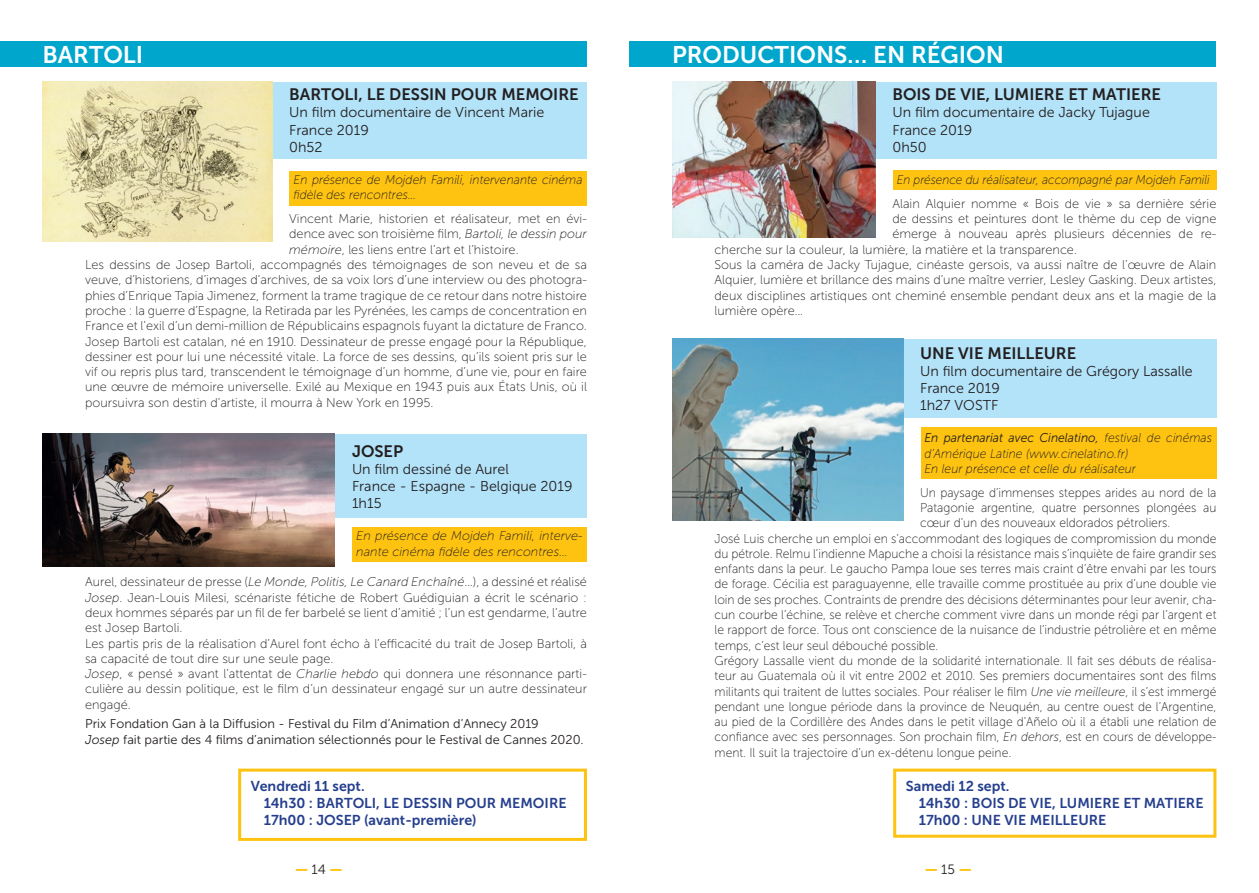
<style>
.page{position:relative;width:1259px;height:893px;background:#fff}
.page>*{position:absolute;margin:0;border:0;box-sizing:border-box;transform-origin:0 0}
.t1{font:24px "Museo Sans 700";color:#fff}
.t2{font:16.5px "Museo Sans 700";color:#231f20}
.t3{font:14.25px/17.1px "Museo Sans 300";color:#231f20}
.t4{font:14.25px/17.1px "Museo Sans 700";color:#253f8e}
.t5{font:14.25px "Museo Sans 900";color:#fec210}
.t6{font:12.75px/15.3px "Museo Sans 100";color:#231f20}
.t7{font:12.75px "Museo Sans 100";color:#231f20;scale:.95 1}
.t8{font:12.75px/15.3px "Museo Sans 300";color:#231f20}
.t9{font:italic 12.75px/15.3px "Museo Sans 100";color:#231f20;scale:.95 1}
.t10{font:italic 12.75px/15.3px "Museo Sans 100";color:#231f20}
.t11{font:italic 12.75px "Museo Sans 100";color:#231f20;scale:.93 1}
.t12{font:italic 12.75px "Museo Sans 300";color:#231f20;scale:.95 1}
.s1{font-style:italic}
.s2{font-family:"Museo Sans 100"}
.s3{font-family:"Museo Sans 300";font-size:13.5px;color:#231f20}
</style>
<div class="page">
<div style="left:893px;top:170px;width:323px;height:19px;background:#fec210"></div>
<div style="left:921px;top:428px;width:295px;height:51px;background:#fec210"></div>
<div style="left:352px;top:527px;width:235px;height:34px;background:#fec210"></div>
<div style="left:289px;top:171px;width:298px;height:34px;background:#fec210"></div>
<div style="left:271px;top:82px;width:316px;height:76px;background:#b3e3f9"></div>
<div style="left:853px;top:82px;width:363px;height:76px;background:#b3e3f9"></div>
<div style="left:900px;top:339px;width:316px;height:78px;background:#b3e3f9"></div>
<div style="left:271px;top:434px;width:316px;height:84px;background:#b3e3f9"></div>
<div style="left:0;top:41px;width:587px;height:26px;background:#00a6cc"></div>
<div style="left:629px;top:41px;width:587px;height:26px;background:#00a6cc"></div>
<img style="left:43px;top:82px;width:229px;height:160px">
<img style="left:43px;top:434px;width:292px;height:132px">
<div style="left:238px;top:769px;width:349px;height:72px;border:3px solid #fec210"></div>
<div style="left:893px;top:769px;width:323px;height:69px;border:3px solid #fec210"></div>
<img style="left:672px;top:82px;width:203px;height:155px">
<img style="left:672px;top:339px;width:231px;height:182px">
<h1 class="t1" style="left:43px;top:41px;width:102px">BARTOLI</h1>
<p class="t2" style="left:289px;top:85px;width:291px">BARTOLI, LE DESSIN POUR MEMOIRE</p>
<p class="t3" style="left:289px;top:104px;width:257px">Un film documentaire de Vincent Marie<br>France 2019<br>0h52</p>
<p class="t9" style="left:293px;top:172px;width:306px">En présence de Mojdeh Famili, intervenante cinéma fidèle des rencontres…</p>
<p class="t6" style="left:289px;top:211px;width:299px">Vincent Marie, historien et réalisateur, met en évi-</p>
<p class="t6" style="left:289px;top:227px;width:299px">dence avec son troisième film, <span class="s1">Bartoli, le dessin pour</span></p>
<p class="t6" style="left:289px;top:242px;width:231px"><span class="s1">mémoire</span>, les liens entre l’art et l’histoire.</p>
<p class="t6" style="left:85px;top:257px;width:503px">Les dessins de Josep Bartoli, accompagnés des témoignages de son neveu et de sa</p>
<p class="t6" style="left:85px;top:272px;width:503px">veuve, d’historiens, d’images d’archives, de sa voix lors d’une interview ou des photogra-</p>
<p class="t6" style="left:85px;top:288px;width:503px">phies d’Enrique Tapia Jimenez, forment la trame tragique de ce retour dans notre histoire</p>
<p class="t6" style="left:85px;top:303px;width:503px">proche : la guerre d’Espagne, la Retirada par les Pyrénées, les camps de concentration en</p>
<p class="t6" style="left:85px;top:318px;width:503px">France et l’exil d’un demi-million de Républicains espagnols fuyant la dictature de Franco.</p>
<p class="t6" style="left:85px;top:334px;width:503px">Josep Bartoli est catalan, né en 1910. Dessinateur de presse engagé pour la République,</p>
<p class="t6" style="left:85px;top:349px;width:503px">dessiner est pour lui une nécessité vitale. La force de ses dessins, qu’ils soient pris sur le</p>
<p class="t6" style="left:85px;top:364px;width:503px">vif ou repris plus tard, transcendent le témoignage d’un homme, d’une vie, pour en faire</p>
<p class="t6" style="left:85px;top:380px;width:503px">une œuvre de mémoire universelle. Exilé au Mexique en 1943 puis aux États Unis, où il</p>
<p class="t6" style="left:85px;top:395px;width:350px">poursuivra son destin d’artiste, il mourra à New York en 1995.</p>
<p class="t2" style="left:352px;top:442px;width:53px">JOSEP</p>
<p class="t3" style="left:352px;top:460px;width:222px">Un film dessiné de Aurel<br>France - Espagne - Belgique 2019<br>1h15</p>
<p class="t10" style="left:356px;top:529px;width:228px">En présence de Mojdeh Famili, interve&shy;nante cinéma fidèle des rencontres…</p>
<p class="t6" style="left:85px;top:574px;width:503px">Aurel, dessinateur de presse (<span class="s1">Le Monde, Politis, Le Canard Enchaîné</span>…), a dessiné et réalisé <span class="s1">Josep</span>. Jean-Louis Milesi, scénariste fétiche de Robert Guédiguian a écrit le scénario : deux hommes séparés par un fil de fer barbelé se lient d’amitié ; l’un est gendarme, l’autre est Josep Bartoli.<br>Les partis pris de la réalisation d’Aurel font écho à l’efficacité du trait de Josep Bartoli, à sa capacité de tout dire sur une seule page.<br><span class="s1">Josep</span>, « pensé » avant l’attentat de <span class="s1">Charlie hebdo</span> qui donnera une résonnance parti&shy;culière au dessin politique, est le film d’un dessinateur engagé sur un autre dessinateur engagé.</p>
<p class="t8" style="left:85px;top:716px;width:500px">Prix Fondation Gan à la Diffusion - Festival du Film d’Animation d’Annecy 2019<br><span class="s1">Josep</span> fait partie des 4 films d’animation sélectionnés pour le Festival de Cannes 2020.</p>
<p class="t4" style="left:264px;top:777px;width:304px;text-indent:-13px">Vendredi 11 sept.<br>14h30 : BARTOLI, LE DESSIN POUR MEMOIRE<br>17h00 : JOSEP (avant-première)</p>
<h1 class="t1" style="left:672px;top:41px;width:333px">PRODUCTIONS… EN RÉGION</h1>
<p class="t2" style="left:892px;top:85px;width:270px">BOIS DE VIE, LUMIERE ET MATIERE</p>
<p class="t3" style="left:892px;top:104px;width:259px">Un film documentaire de Jacky Tujague<br>France 2019<br>0h50</p>
<p class="t11" style="left:896px;top:173px;width:338px">En présence du réalisateur, accompagné par Mojdeh Famili</p>
<p class="t6" style="left:892px;top:196px;width:325px">Alain Alquier nomme « Bois de vie » sa dernière série</p>
<p class="t6" style="left:892px;top:211px;width:325px">de dessins et peintures dont le thème du cep de vigne</p>
<p class="t6" style="left:892px;top:227px;width:325px">émerge à nouveau après plusieurs décennies de re-</p>
<p class="t6" style="left:714px;top:242px;width:364px">cherche sur la couleur, la lumière, la matière et la transparence.</p>
<p class="t6" style="left:714px;top:257px;width:503px">Sous la caméra de Jacky Tujague, cinéaste gersois, va aussi naître de l’œuvre de Alain</p>
<p class="t6" style="left:714px;top:272px;width:503px">Alquier, lumière et brillance des mains d’une maître verrier, Lesley Gasking. Deux artistes,</p>
<p class="t6" style="left:714px;top:288px;width:503px">deux disciplines artistiques ont cheminé ensemble pendant deux ans et la magie de la</p>
<p class="t6" style="left:714px;top:303px;width:90px">lumière opère…</p>
<p class="t2" style="left:920px;top:344px;width:158px">UNE VIE MEILLEURE</p>
<p class="t3" style="left:920px;top:362px;width:274px">Un film documentaire de Grégory Lassalle<br>France 2019<br>1h27 VOSTF</p>
<p class="t12" style="left:924px;top:431px;width:304px">En partenariat avec Cinelatino, <span class="s2">festival de cinémas</span></p>
<p class="t9" style="left:924px;top:446px;width:224px">d’Amérique Latine (www.cinelatino.fr)<br>En leur présence et celle du réalisateur</p>
<p class="t7" style="left:920px;top:485px;width:313px">Un paysage d’immenses steppes arides au nord de la</p>
<p class="t7" style="left:920px;top:501px;width:313px">Patagonie argentine, quatre personnes plongées au</p>
<p class="t7" style="left:920px;top:516px;width:265px">cœur d’un des nouveaux eldorados pétroliers.</p>
<p class="t7" style="left:714px;top:531px;width:530px">José Luis cherche un emploi en s’accommodant des logiques de compromission du monde</p>
<p class="t7" style="left:714px;top:547px;width:530px">du pétrole. Relmu l’indienne Mapuche a choisi la résistance mais s’inquiète de faire grandir ses</p>
<p class="t7" style="left:714px;top:562px;width:530px">enfants dans la peur. Le gaucho Pampa loue ses terres mais craint d’être envahi par les tours</p>
<p class="t7" style="left:714px;top:577px;width:530px">de forage. Cécilia est paraguayenne, elle travaille comme prostituée au prix d’une double vie</p>
<p class="t7" style="left:714px;top:593px;width:530px">loin de ses proches. Contraints de prendre des décisions déterminantes pour leur avenir, cha-</p>
<p class="t7" style="left:714px;top:608px;width:530px">cun courbe l’échine, se relève et cherche comment vivre dans un monde régi par l’argent et</p>
<p class="t7" style="left:714px;top:623px;width:530px">le rapport de force. Tous ont conscience de la nuisance de l’industrie pétrolière et en même</p>
<p class="t7" style="left:714px;top:638px;width:237px">temps, c’est leur seul débouché possible.</p>
<p class="t7" style="left:714px;top:654px;width:530px">Grégory Lassalle vient du monde de la solidarité internationale. Il fait ses débuts de réalisa-</p>
<p class="t7" style="left:714px;top:669px;width:530px">teur au Guatemala où il vit entre 2002 et 2010. Ses premiers documentaires sont des films</p>
<p class="t7" style="left:714px;top:684px;width:530px">militants qui traitent de luttes sociales. Pour réaliser le film <span class="s1">Une vie meilleure</span>, il s’est immergé</p>
<p class="t7" style="left:714px;top:700px;width:530px">pendant une longue période dans la province de Neuquén, au centre ouest de l’Argentine,</p>
<p class="t7" style="left:714px;top:715px;width:530px">au pied de la Cordillère des Andes dans le petit village d’Añelo où il a établi une relation de</p>
<p class="t7" style="left:714px;top:730px;width:530px">confiance avec ses personnages. Son prochain film, <span class="s1">En dehors</span>, est en cours de développe-</p>
<p class="t7" style="left:714px;top:746px;width:314px">ment. Il suit la trajectoire d’un ex-détenu longue peine.</p>
<p class="t4" style="left:918px;top:777px;width:286px;text-indent:-13px">Samedi 12 sept.<br>14h30 : BOIS DE VIE, LUMIERE ET MATIERE<br>17h00 : UNE VIE MEILLEURE</p>
<p class="t5" style="left:295px;top:861px;width:49px">— <span class="s3">14</span> —</p>
<p class="t5" style="left:924px;top:861px;width:49px">— <span class="s3">15</span> —</p>
</div>
